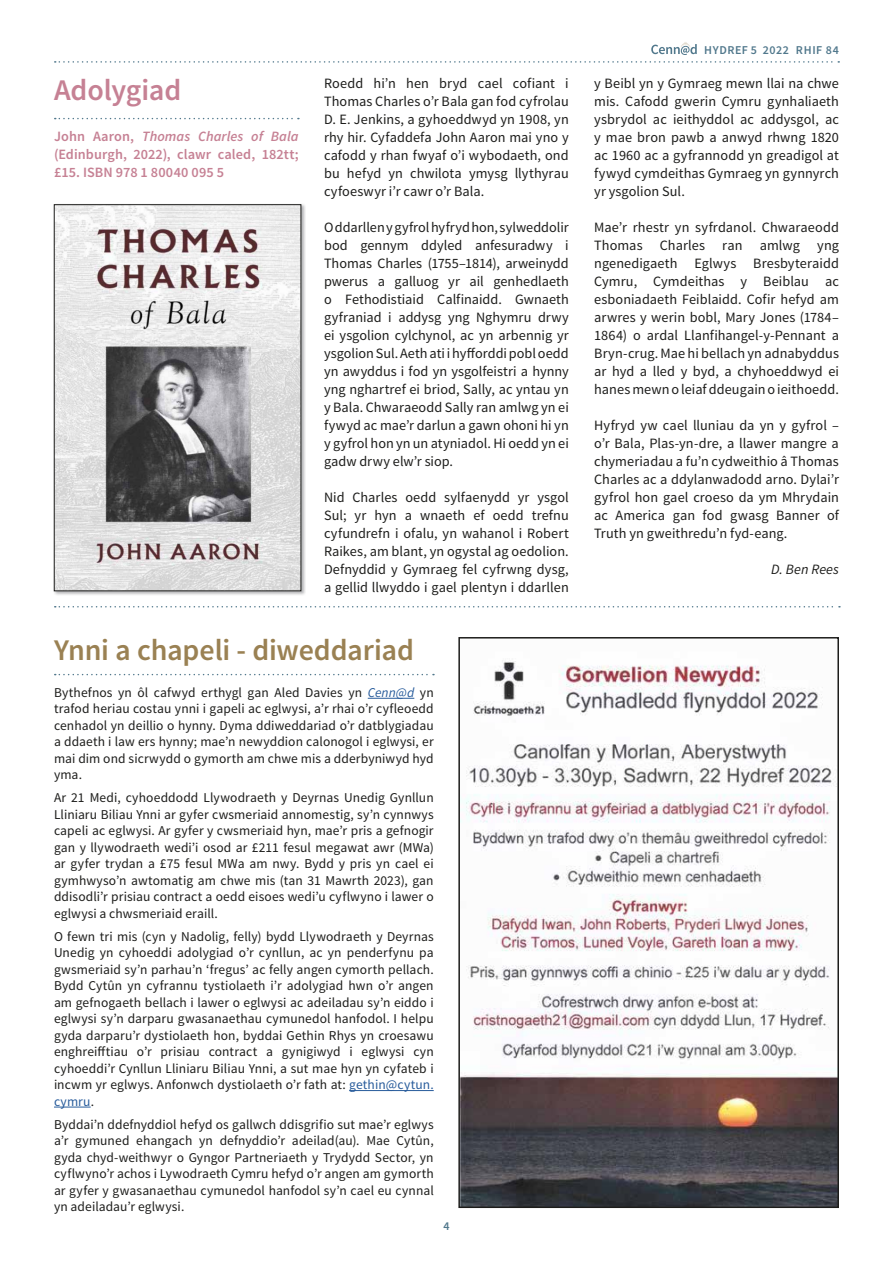
<style>
.page{position:relative;width:893px;height:1263px;background:#fff}
.page>*{position:absolute;margin:0;border:0;box-sizing:border-box;transform-origin:0 0}
.t1{font:600 30px "Source Sans Pro";letter-spacing:-.005em;color:#9a8153}
.t2{font:600 30px "Source Sans Pro";letter-spacing:-.005em;color:#c68194}
.t3{font:14.25px/18px "Source Sans Pro";letter-spacing:.005em;color:#1d1d1b;text-align:justify}
.t4{font:600 14.25px/18px "Source Sans Pro";letter-spacing:.005em;color:#c68194;text-align:justify}
.t5{font:italic 14.25px "Source Sans Pro";letter-spacing:.005em;color:#1d1d1b}
.t6{font:13.5px/16.5px "Source Sans Pro";letter-spacing:.01em;color:#1d1d1b;text-align:justify}
.t7{font:600 12px "Source Sans Pro";letter-spacing:.05em;color:#51788c}
.s1{font-style:italic}
.s2{font-style:italic;color:#275b9b}
.s3{color:#275b9b}
</style>
<div class="page">
<svg style="left:651px;top:42px;width:46px;height:13px"></svg>
<svg style="left:55px;top:61px;width:784px;height:2px"></svg>
<svg style="left:55px;top:118px;width:244px;height:1px"></svg>
<div style="left:53px;top:204px;width:253px;height:392px;background:#00040c;opacity:.3"></div>
<img style="left:56px;top:206px;width:243px;height:383px">
<div style="left:54px;top:204px;width:247px;height:387px;border:1px solid #1d1d1b"></div>
<img style="left:461px;top:661px;width:375px;height:544px">
<div style="left:458px;top:637px;width:381px;height:571px;border:2px solid #1d1d1b"></div>
<svg style="left:55px;top:674px;width:379px;height:1px"></svg>
<svg style="left:55px;top:606px;width:785px;height:1px"></svg>
<hr style="left:368px;top:698px;width:46px;height:1px;background:#275b9b">
<hr style="left:349px;top:1090px;width:85px;height:1px;background:#275b9b">
<hr style="left:54px;top:1107px;width:37px;height:1px;background:#275b9b">
<h1 class="t2" style="left:54px;top:71px;width:129px">Adolygiad</h1>
<p class="t4" style="left:54px;top:127px;width:246px">John Aaron, <span class="s1">Thomas Charles of Bala </span>(Edinburgh, 2022), clawr caled, 182tt; £15. ISBN 978 1 80040 095 5</p>
<p class="t3" style="left:324px;top:74px;width:246px">Roedd hi’n hen bryd cael cofiant i Thomas Charles o’r Bala gan fod cyfrolau D. E. Jenkins, a gyhoeddwyd yn 1908, yn rhy hir. Cyfaddefa John Aaron mai yno y cafodd y rhan fwyaf o’i wybodaeth, ond bu hefyd yn chwilota ymysg llythyrau cyfoeswyr i’r cawr o’r Bala.</p>
<p class="t3" style="left:324px;top:218px;width:246px">O ddarllen y gyfrol hyfryd hon, sylweddolir bod gennym ddyled anfesuradwy i Thomas Charles (1755–1814), arweinydd pwerus a galluog yr ail genhedlaeth o Fethodistiaid Calfinaidd. Gwnaeth gyfraniad i addysg yng Nghymru drwy ei ysgolion cylchynol, ac yn arbennig yr ysgolion Sul. Aeth ati i hyfforddi pobl oedd yn awyddus i fod yn ysgolfeistri a hynny yng nghartref ei briod, Sally, ac yntau yn y Bala. Chwaraeodd Sally ran amlwg yn ei fywyd ac mae’r darlun a gawn ohoni hi yn y gyfrol hon yn un atyniadol. Hi oedd yn ei gadw drwy elw’r siop.</p>
<p class="t3" style="left:324px;top:488px;width:246px">Nid Charles oedd sylfaenydd yr ysgol Sul; yr hyn a wnaeth ef oedd trefnu cyfundrefn i ofalu, yn wahanol i Robert Raikes, am blant, yn ogystal ag oedolion.<br>Defnyddid y Gymraeg fel cyfrwng dysg, a gellid llwyddo i gael plentyn i ddarllen</p>
<h1 class="t1" style="left:54px;top:631px;width:362px">Ynni a chapeli - diweddariad</h1>
<p class="t6" style="left:54px;top:684px;width:381px">Bythefnos yn ôl cafwyd erthygl gan Aled Davies yn <span class="s2">Cenn@d</span> yn trafod heriau costau ynni i gapeli ac eglwysi, a’r rhai o’r cyfleoedd cenhadol yn deillio o hynny. Dyma ddiweddariad o’r datblygiadau a ddaeth i law ers hynny; mae’n newyddion calonogol i eglwysi, er mai dim ond sicrwydd o gymorth am chwe mis a dderbyniwyd hyd yma.</p>
<p class="t6" style="left:54px;top:790px;width:381px">Ar 21 Medi, cyhoeddodd Llywodraeth y Deyrnas Unedig Gynllun Lliniaru Biliau Ynni ar gyfer cwsmeriaid annomestig, sy’n cynnwys capeli ac eglwysi. Ar gyfer y cwsmeriaid hyn, mae’r pris a gefnogir gan y llywodraeth wedi’i osod ar £211 fesul megawat awr (MWa) ar gyfer trydan a £75 fesul MWa am nwy. Bydd y pris yn cael ei gymhwyso’n awtomatig am chwe mis (tan 31 Mawrth 2023), gan ddisodli’r prisiau contract a oedd eisoes wedi’u cyflwyno i lawer o eglwysi a chwsmeriaid eraill.</p>
<p class="t6" style="left:54px;top:928px;width:381px">O fewn tri mis (cyn y Nadolig, felly) bydd Llywodraeth y Deyrnas Unedig yn cyhoeddi adolygiad o’r cynllun, ac yn penderfynu pa gwsmeriaid sy’n parhau’n ‘fregus’ ac felly angen cymorth pellach.<br>Bydd Cytûn yn cyfrannu tystiolaeth i’r adolygiad hwn o’r angen am gefnogaeth bellach i lawer o eglwysi ac adeiladau sy’n eiddo i eglwysi sy’n darparu gwasanaethau cymunedol hanfodol. I helpu gyda darparu’r dystiolaeth hon, byddai Gethin Rhys yn croesawu enghreifftiau o’r prisiau contract a gynigiwyd i eglwysi cyn cyhoeddi’r Cynllun Lliniaru Biliau Ynni, a sut mae hyn yn cyfateb i incwm yr eglwys. Anfonwch dystiolaeth o’r fath at: <span class="s3">gethin@cytun. cymru</span>.</p>
<p class="t6" style="left:54px;top:1116px;width:381px">Byddai’n ddefnyddiol hefyd os gallwch ddisgrifio sut mae’r eglwys a’r gymuned ehangach yn defnyddio’r adeilad(au). Mae Cytûn, gyda chyd-weithwyr o Gyngor Partneriaeth y Trydydd Sector, yn cyflwyno’r achos i Lywodraeth Cymru hefyd o’r angen am gymorth ar gyfer y gwasanaethau cymunedol hanfodol sy’n cael eu cynnal yn adeiladau’r eglwysi.</p>
<p class="t7" style="left:443px;top:1218px;width:8px">4</p>
<p class="t7" style="left:704px;top:42px;width:136px">HYDREF 5 2022 RHIF 84</p>
<p class="t3" style="left:594px;top:74px;width:246px">y Beibl yn y Gymraeg mewn llai na chwe mis. Cafodd gwerin Cymru gynhaliaeth ysbrydol ac ieithyddol ac addysgol, ac y mae bron pawb a anwyd rhwng 1820 ac 1960 ac a gyfrannodd yn greadigol at fywyd cymdeithas Gymraeg yn gynnyrch yr ysgolion Sul.</p>
<p class="t3" style="left:594px;top:218px;width:246px">Mae’r rhestr yn syfrdanol. Chwaraeodd Thomas Charles ran amlwg yng ngenedigaeth Eglwys Bresbyteraidd Cymru, Cymdeithas y Beiblau ac esboniadaeth Feiblaidd. Cofir hefyd am arwres y werin bobl, Mary Jones (1784– 1864) o ardal Llanfihangel-y-Pennant a Bryn-crug. Mae hi bellach yn adnabyddus ar hyd a lled y byd, a chyhoeddwyd ei hanes mewn o leiaf ddeugain o ieithoedd.</p>
<p class="t3" style="left:594px;top:416px;width:246px">Hyfryd yw cael lluniau da yn y gyfrol – o’r Bala, Plas-yn-dre, a llawer mangre a chymeriadau a fu’n cydweithio â Thomas Charles ac a ddylanwadodd arno. Dylai’r gyfrol hon gael croeso da ym Mhrydain ac America gan fod gwasg Banner of Truth yn gweithredu’n fyd-eang.</p>
<p class="t5" style="left:771px;top:560px;width:69px">D. Ben Rees</p>
</div>
